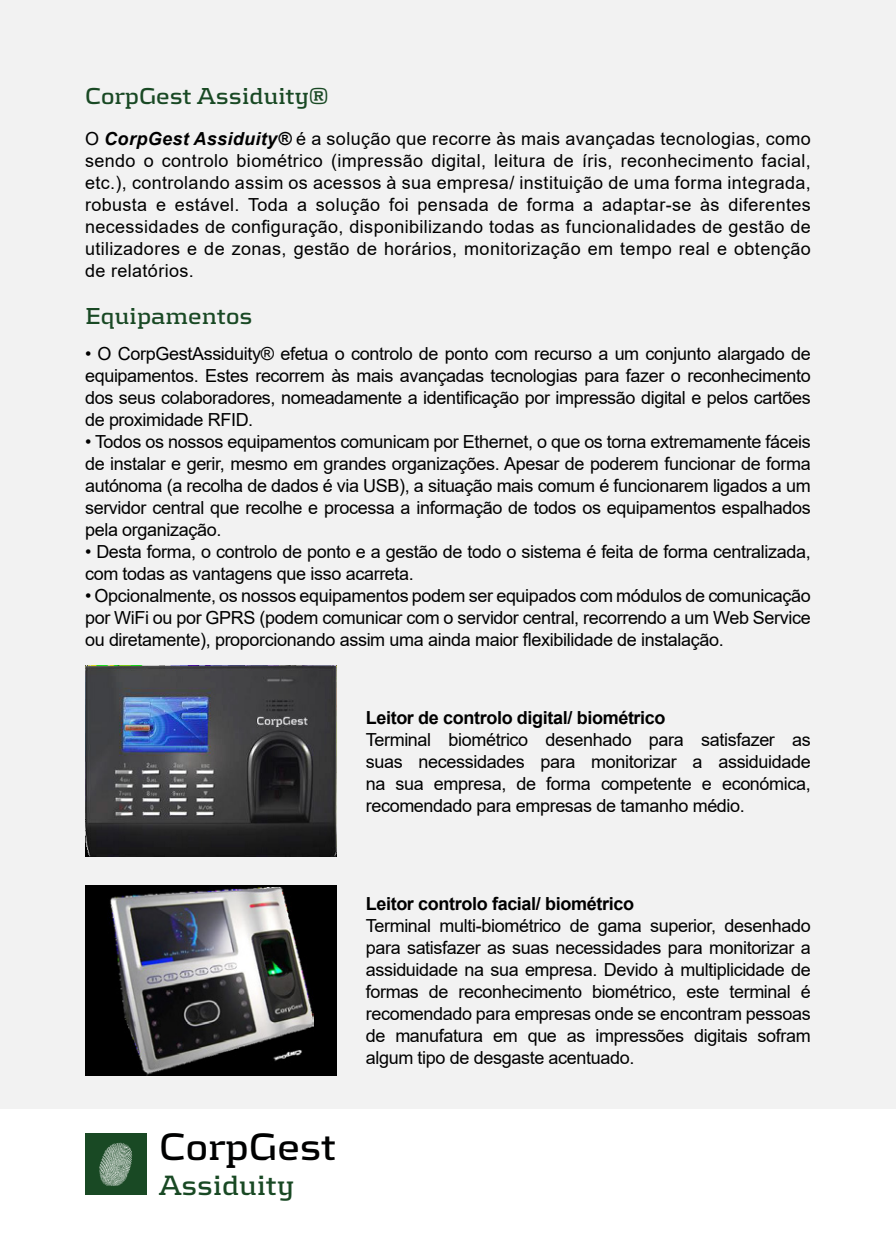
<style>
.page{position:relative;width:896px;height:1248px;background:#fff}
.page>*{position:absolute;margin:0;border:0;box-sizing:border-box;transform-origin:0 0}
.t1{font:700 39.8px "Kontrapunkt";color:#000101}
.t2{font:700 29px "Kontrapunkt";color:#194924}
.t3{font:700 24px "Kontrapunkt";color:#194924}
.t4{font:18px/22px "Arial";letter-spacing:-.02em;color:#000;text-align:justify}
.t5{font:700 18px "Arial";letter-spacing:-.02em;color:#000}
.s1{font-weight:700;font-style:italic}
</style>
<div class="page">
<div style="left:0;top:0;width:896px;height:1247px;background:#f2f2f2"></div>
<img style="left:85px;top:665px;width:252px;height:191px">
<div style="left:85px;top:884px;width:252px;height:191px;background:#000"></div>
<img style="left:109px;top:887px;width:205px;height:188px">
<div style="left:0;top:1109px;width:896px;height:138px;background:#fff"></div>
<div style="left:85px;top:1133px;width:61px;height:61px;background:#194924"></div>
<svg style="left:99px;top:1142px;width:33px;height:44px"></svg>
<h3 class="t3" style="left:85px;top:82px;width:245px">CorpGest Assiduity®</h3>
<p class="t4" style="left:85px;top:128px;width:727px">O <span class="s1">CorpGest Assiduity®</span> é a solução que recorre às mais avançadas tecnologias, como sendo o controlo biométrico (impressão digital, leitura de íris, reconhecimento facial, etc.), controlando assim os acessos à sua empresa/ instituição de uma forma integrada, robusta e estável. Toda a solução foi pensada de forma a adaptar-se às diferentes necessidades de configuração, disponibilizando todas as funcionalidades de gestão de utilizadores e de zonas, gestão de horários, monitorização em tempo real e obtenção de relatórios.</p>
<h3 class="t3" style="left:85px;top:302px;width:169px">Equipamentos</h3>
<p class="t4" style="left:85px;top:343px;width:727px">• O CorpGestAssiduity® efetua o controlo de ponto com recurso a um conjunto alargado de equipamentos. Estes recorrem às mais avançadas tecnologias para fazer o reconhecimento dos seus colaboradores, nomeadamente a identificação por impressão digital e pelos cartões de proximidade RFID.</p>
<p class="t4" style="left:85px;top:431px;width:727px">• Todos os nossos equipamentos comunicam por Ethernet, o que os torna extremamente fáceis de instalar e gerir, mesmo em grandes organizações. Apesar de poderem funcionar de forma autónoma (a recolha de dados é via USB), a situação mais comum é funcionarem ligados a um servidor central que recolhe e processa a informação de todos os equipamentos espalhados pela organização.</p>
<p class="t4" style="left:85px;top:541px;width:727px">• Desta forma, o controlo de ponto e a gestão de todo o sistema é feita de forma centralizada, com todas as vantagens que isso acarreta.</p>
<p class="t4" style="left:85px;top:585px;width:727px">• Opcionalmente, os nossos equipamentos podem ser equipados com módulos de comunicação por WiFi ou por GPRS (podem comunicar com o servidor central, recorrendo a um Web Service ou diretamente), proporcionando assim uma ainda maior flexibilidade de instalação.</p>
<p class="t5" style="left:366px;top:704px;width:301px">Leitor de controlo digital/ biométrico</p>
<p class="t4" style="left:366px;top:728px;width:446px">Terminal biométrico desenhado para satisfazer as suas necessidades para monitorizar a assiduidade na sua empresa, de forma competente e económica, recomendado para empresas de tamanho médio.</p>
<h1 class="t1" style="left:159px;top:1123px;width:179px">CorpGest</h1>
<h2 class="t2" style="left:159px;top:1167px;width:137px">Assiduity</h2>
<p class="t5" style="left:366px;top:890px;width:270px">Leitor controlo facial/ biométrico</p>
<p class="t4" style="left:366px;top:914px;width:447px">Terminal multi-biométrico de gama superior, desenhado para satisfazer as suas necessidades para monitorizar a assiduidade na sua empresa. Devido à multiplicidade de formas de reconhecimento biométrico, este terminal é recomendado para empresas onde se encontram pessoas de manufatura em que as impressões digitais sofram algum tipo de desgaste acentuado.</p>
</div>
